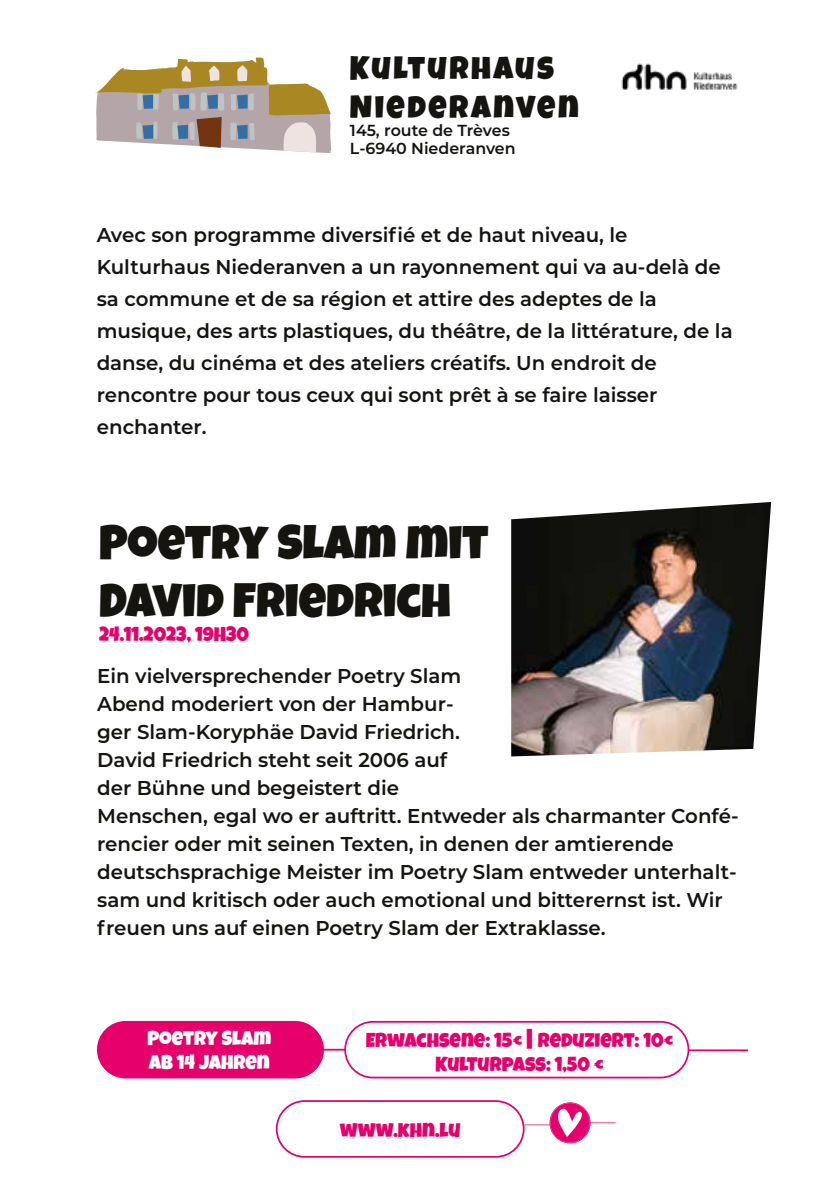
<style>
.page{position:relative;width:840px;height:1191px;background:#fff}
.page>*{position:absolute;margin:0;border:0;box-sizing:border-box;transform-origin:0 0}
.t1{font:48px/57.6px "Luckiest Guy";color:#15140f}
.t2{font:32px/38.4px "Luckiest Guy";letter-spacing:.08em;color:#15140f}
.t3{font:600 20px/28px "Montserrat";color:#15140f}
.t4{font:20px/24px "Luckiest Guy";color:#e6006b;text-align:center}
.t5{font:20px/24px "Luckiest Guy";color:#fff}
.t6{font:600 16px/18px "Montserrat";color:#15140f}
.s1{font-size:24px}
</style>
<div class="page">
<svg style="left:344px;top:1021px;width:403px;height:57px"></svg>
<div style="left:97px;top:1021px;width:227px;height:57px;background:#e6006b;border-radius:28px"></div>
<img style="left:621px;top:63px;width:117px;height:27px">
<svg style="left:276px;top:1100px;width:339px;height:57px"></svg>
<img style="left:511px;top:502px;width:259px;height:254px">
<svg style="left:96px;top:57px;width:236px;height:97px"></svg>
<h2 class="t2" style="left:350px;top:50px;width:230px">KULTURHAUS<br>NIEDERANVEN</h2>
<p class="t6" style="left:350px;top:120px;width:167px">145, route de Trèves<br>L-6940 Niederanven</p>
<p class="t3" style="left:97px;top:218px;width:637px;line-height:32px">Avec son programme diversifié et de haut niveau, le Kulturhaus Niederanven a un rayonnement qui va au-delà de sa commune et de sa région et attire des adeptes de la musique, des arts plastiques, du théâtre, de la littérature, de la danse, du cinéma et des ateliers créatifs. Un endroit de rencontre pour tous ceux qui sont prêt à se faire laisser enchanter.</p>
<h1 class="t1" style="left:99px;top:515px;width:390px">POETRY SLAM MIT<br>DAVID FRIEDRICH</h1>
<p class="t4" style="left:99px;top:622px;width:151px">24.11.2023, 19H30</p>
<p class="t3" style="left:97px;top:661px;width:642px">Ein vielversprechender Poetry Slam<br>Abend moderiert von der Hambur-<br>ger Slam-Koryphäe David Friedrich.<br>David Friedrich steht seit 2006 auf<br>der Bühne und begeistert die<br>Menschen, egal wo er auftritt. Entweder als charmanter Confé&shy;rencier oder mit seinen Texten, in denen der amtierende deutschsprachige Meister im Poetry Slam entweder unterhalt&shy;sam und kritisch oder auch emotional und bitterernst ist. Wir freuen uns auf einen Poetry Slam der Extraklasse.</p>
<p class="t5" style="left:147px;top:1027px;width:125px">POETRY SLAM<br>AB 14 JAHREN</p>
<p class="t4" style="left:365px;top:1028px;width:309px">ERWACHSENE: 15€ <span class="s1">|</span> REDUZIERT: 10€<br>KULTURPASS: 1,50 €</p>
<p class="t4" style="left:340px;top:1118px;width:122px">WWW.KHN.LU</p>
</div>
